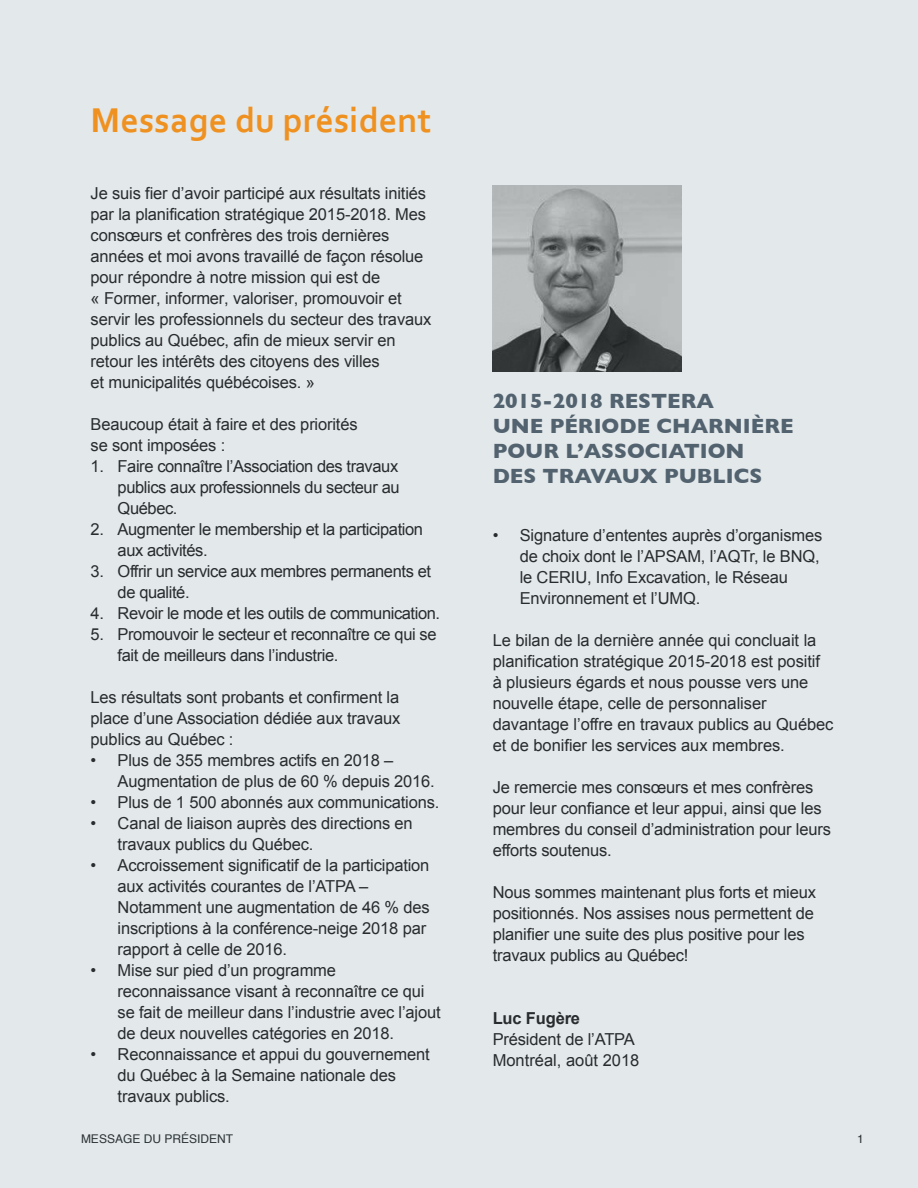
<style>
.page{position:relative;width:918px;height:1188px;background:#e3e8ea}
.page>*{position:absolute;margin:0;border:0;box-sizing:border-box;transform-origin:0 0}
.t1{font:700 36px "Corbel";letter-spacing:.005em;color:#ef9120}
.t2{font:700 21px/25.2px "Gill Sans";color:#52626f}
.t3{font:16.5px/21px "Arial";letter-spacing:-.01em;color:#292c2f}
.t4{font:700 16.5px "Arial";letter-spacing:-.01em;color:#292c2f}
.t5{font:12px "Helvetica";color:#2b3336}
</style>
<div class="page">
<img style="left:493px;top:186px;width:189px;height:186px">
<h1 class="t1" style="left:91px;top:98px;width:342px">Message du président</h1>
<p class="t3" style="left:91px;top:183px;width:342px">Je suis fier d’avoir participé aux résultats initiés par la planification stratégique 2015-2018. Mes consœurs et confrères des trois dernières années et moi avons travaillé de façon résolue pour répondre à notre mission qui est de<br>« Former, informer, valoriser, promouvoir et servir les professionnels du secteur des travaux publics au Québec, afin de mieux servir en retour les intérêts des citoyens des villes<br>et municipalités québécoises. »</p>
<p class="t3" style="left:91px;top:414px;width:269px">Beaucoup était à faire et des priorités se sont imposées :</p>
<p class="t3" style="left:118px;top:456px;width:283px;text-align:justify;text-indent:-27px">1. Faire connaître l’Association des travaux publics aux professionnels du secteur au Québec.</p>
<p class="t3" style="left:118px;top:519px;width:307px;text-indent:-27px">2. Augmenter le membership et la participation aux activités.</p>
<p class="t3" style="left:118px;top:561px;width:315px;text-indent:-27px">3. Offrir un service aux membres permanents et de qualité.</p>
<p class="t3" style="left:91px;top:603px;width:351px">4. Revoir le mode et les outils de communication.</p>
<p class="t3" style="left:118px;top:624px;width:320px;text-indent:-27px">5. Promouvoir le secteur et reconnaître ce qui se fait de meilleurs dans l’industrie.</p>
<p class="t3" style="left:91px;top:687px;width:311px;text-align:justify">Les résultats sont probants et confirment la place d’une Association dédiée aux travaux publics au Québec :</p>
<p class="t3" style="left:118px;top:750px;width:319px;text-indent:-27px">• Plus de 355 membres actifs en 2018 –<br>Augmentation de plus de 60 % depuis 2016.</p>
<p class="t3" style="left:91px;top:792px;width:350px">• Plus de 1 500 abonnés aux communications.</p>
<p class="t3" style="left:118px;top:813px;width:297px;text-indent:-27px">• Canal de liaison auprès des directions en travaux publics du Québec.</p>
<p class="t3" style="left:118px;top:855px;width:314px;text-indent:-27px">• Accroissement significatif de la participation aux activités courantes de l’ATPA – Notamment une augmentation de 46 % des inscriptions à la conférence-neige 2018 par rapport à celle de 2016.</p>
<p class="t3" style="left:118px;top:960px;width:325px;text-indent:-27px">• Mise sur pied d’un programme reconnaissance visant à reconnaître ce qui se fait de meilleur dans l’industrie avec l’ajout de deux nouvelles catégories en 2018.</p>
<p class="t3" style="left:118px;top:1044px;width:313px;text-indent:-27px">• Reconnaissance et appui du gouvernement du Québec à la Semaine nationale des travaux publics.</p>
<p class="t2" style="left:493px;top:387px;width:302px">2015-2018 RESTERA<br>UNE PÉRIODE CHARNIÈRE<br>POUR L’ASSOCIATION<br>DES TRAVAUX PUBLICS</p>
<p class="t3" style="left:520px;top:525px;width:304px;text-indent:-27px">• Signature d’ententes auprès d’organismes de choix dont le l’APSAM, l’AQTr, le BNQ, le CERIU, Info Excavation, le Réseau Environnement et l’UMQ.</p>
<p class="t3" style="left:493px;top:630px;width:342px">Le bilan de la dernière année qui concluait la planification stratégique 2015-2018 est positif<br>à plusieurs égards et nous pousse vers une nouvelle étape, celle de personnaliser davantage l’offre en travaux publics au Québec et de bonifier les services aux membres.</p>
<p class="t3" style="left:493px;top:777px;width:340px">Je remercie mes consœurs et mes confrères pour leur confiance et leur appui, ainsi que les membres du conseil d’administration pour leurs efforts soutenus.</p>
<p class="t3" style="left:493px;top:882px;width:325px">Nous sommes maintenant plus forts et mieux positionnés. Nos assises nous permettent de planifier une suite des plus positive pour les travaux publics au Québec!</p>
<p class="t4" style="left:493px;top:1008px;width:89px">Luc Fugère</p>
<p class="t3" style="left:493px;top:1029px;width:148px">Président de l’ATPA<br>Montréal, août 2018</p>
<p class="t5" style="left:81px;top:1130px;width:154px">MESSAGE DU PRÉSIDENT</p>
<p class="t5" style="left:857px;top:1130px;width:8px">1</p>
</div>
